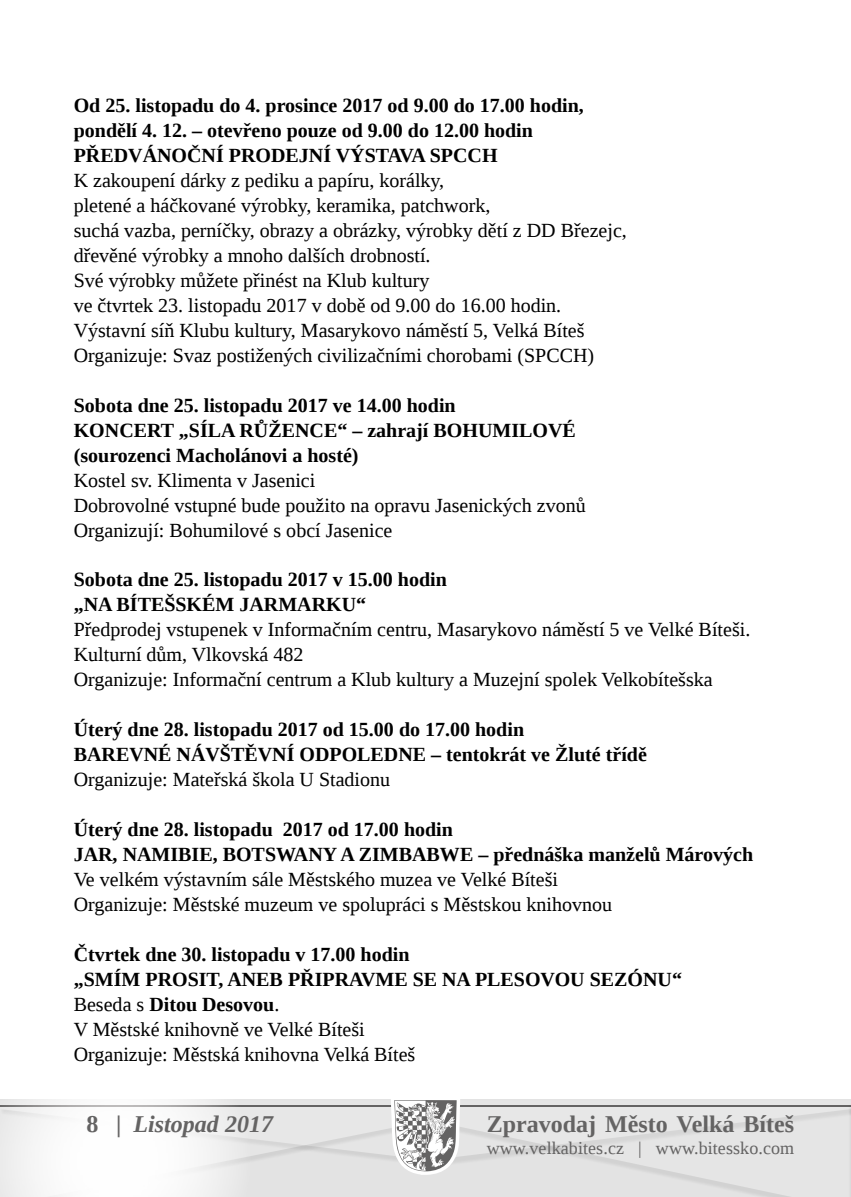
<style>
.page{position:relative;width:851px;height:1197px;background:#fff}
.page>*{position:absolute;margin:0;border:0;box-sizing:border-box;transform-origin:0 0}
.t1{font:700 24px "Liberation Serif";color:#646363}
.t2{font:italic 700 24px "Liberation Serif";color:#646363}
.t3{font:20px/25px "Liberation Serif";color:#000}
.t4{font:700 20px/25px "Liberation Serif";color:#000}
.t5{font:18px "Liberation Serif";letter-spacing:.005em;color:#646363}
.s1{font-weight:400}
.s2{font-style:normal}
</style>
<div class="page">
<svg style="left:0;top:1099px;width:851px;height:97px"></svg>
<p class="t4" style="left:74px;top:93px;width:511px">Od 25. listopadu do 4. prosince 2017 od 9.00 do 17.00 hodin, pondělí 4. 12. – otevřeno pouze od 9.00 do 12.00 hodin<br>PŘEDVÁNOČNÍ PRODEJNÍ VÝSTAVA SPCCH</p>
<p class="t3" style="left:74px;top:168px;width:554px">K zakoupení dárky z pediku a papíru, korálky,<br>pletené a háčkované výrobky, keramika, patchwork,<br>suchá vazba, perníčky, obrazy a obrázky, výrobky dětí z DD Březejc, dřevěné výrobky a mnoho dalších drobností.<br>Své výrobky můžete přinést na Klub kultury<br>ve čtvrtek 23. listopadu 2017 v době od 9.00 do 16.00 hodin.<br>Výstavní síň Klubu kultury, Masarykovo náměstí 5, Velká Bíteš Organizuje: Svaz postižených civilizačními chorobami (SPCCH)</p>
<p class="t4" style="left:74px;top:392px;width:503px">Sobota dne 25. listopadu 2017 ve 14.00 hodin<br>KONCERT „SÍLA RŮŽENCE“ – zahrají BOHUMILOVÉ (sourozenci Macholánovi a hosté)</p>
<p class="t3" style="left:74px;top:467px;width:513px">Kostel sv. Klimenta v Jasenici<br>Dobrovolné vstupné bude použito na opravu Jasenických zvonů<br>Organizují: Bohumilové s obcí Jasenice</p>
<p class="t4" style="left:74px;top:567px;width:374px">Sobota dne 25. listopadu 2017 v 15.00 hodin „NA BÍTEŠSKÉM JARMARKU“</p>
<p class="t3" style="left:74px;top:617px;width:678px">Předprodej vstupenek v Informačním centru, Masarykovo náměstí 5 ve Velké Bíteši.<br>Kulturní dům, Vlkovská 482<br>Organizuje: Informační centrum a Klub kultury a Muzejní spolek Velkobítešska</p>
<p class="t4" style="left:74px;top:716px;width:574px">Úterý dne 28. listopadu 2017 od 15.00 do 17.00 hodin<br>BAREVNÉ NÁVŠTĚVNÍ ODPOLEDNE – tentokrát ve Žluté třídě</p>
<p class="t3" style="left:74px;top:766px;width:318px">Organizuje: Mateřská škola U Stadionu</p>
<p class="t4" style="left:74px;top:816px;width:680px">Úterý dne 28. listopadu 2017 od 17.00 hodin<br>JAR, NAMIBIE, BOTSWANY A ZIMBABWE – přednáška manželů Márových</p>
<p class="t3" style="left:74px;top:866px;width:539px">Ve velkém výstavním sále Městského muzea ve Velké Bíteši<br>Organizuje: Městské muzeum ve spolupráci s Městskou knihovnou</p>
<p class="t4" style="left:74px;top:941px;width:609px">Čtvrtek dne 30. listopadu v 17.00 hodin<br>„SMÍM PROSIT, ANEB PŘIPRAVME SE NA PLESOVOU SEZÓNU“ <span class="s1">Beseda s</span> Ditou Desovou<span class="s1">.<br>V Městské knihovně ve Velké Bíteši<br>Organizuje: Městská knihovna Velká Bíteš</span></p>
<p class="t2" style="left:86px;top:1108px;width:188px"><span class="s2">8 |</span> Listopad 2017</p>
<p class="t1" style="left:486px;top:1107px;width:309px">Zpravodaj Město Velká Bíteš</p>
<p class="t5" style="left:486px;top:1135px;width:309px">www.velkabites.cz | www.bitessko.com</p>
</div>
